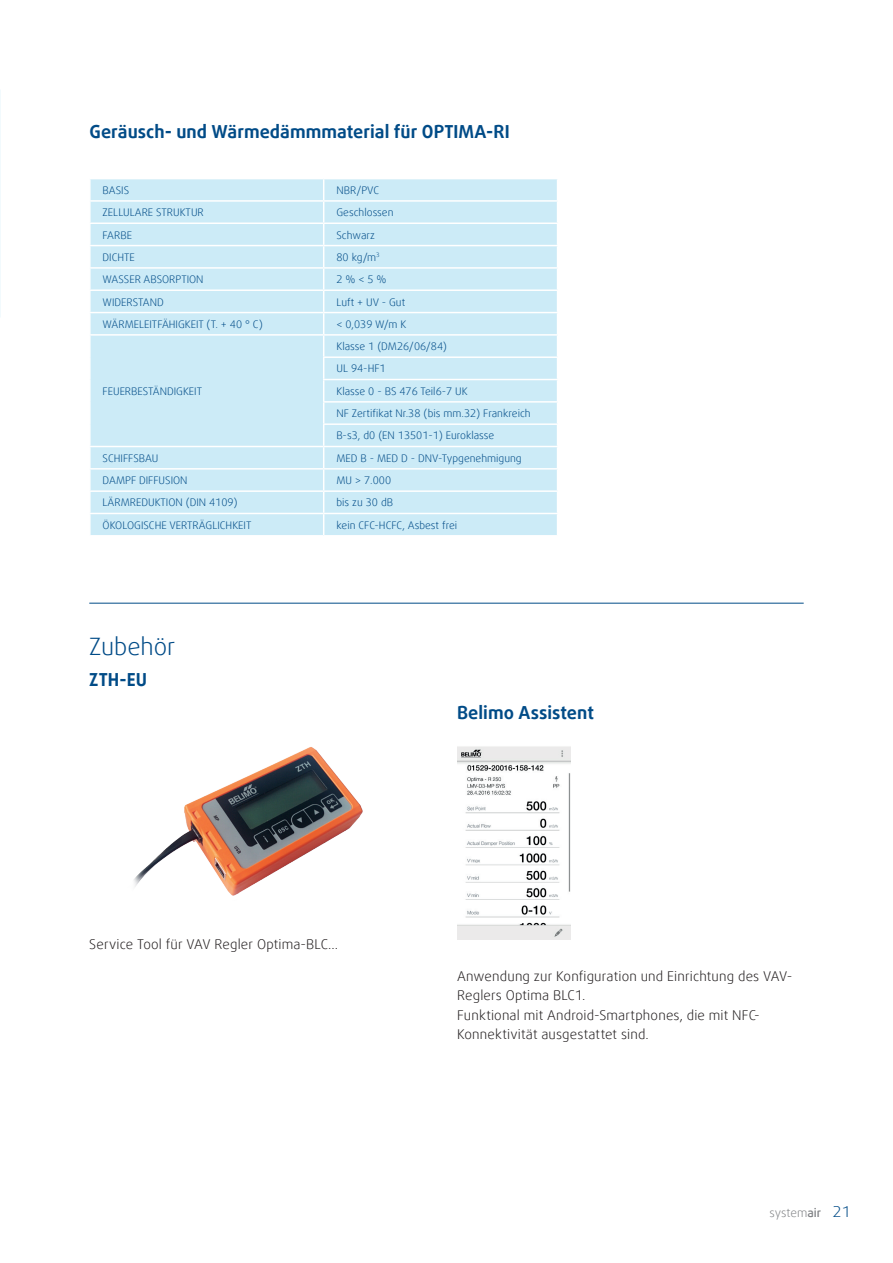
<style>
.page{position:relative;width:893px;height:1263px;background:#fff}
.page>*{position:absolute;margin:0;border:0;box-sizing:border-box;transform-origin:0 0}
.t1{font:300 24px "Daxline Offc Pro";color:#004b87}
.t2{font:700 18px "Daxline Offc Pro";color:#004b87}
.t3{font:300 13.5px/19.5px "Daxline Offc Pro";letter-spacing:.01em;color:#231f20}
.t4{font:300 12px "Daxline Offc Pro";letter-spacing:-.005em;color:#808285}
.t5{font:300 10.5px/22.4px "Daxline Offc Pro";color:#004b87}
.s1{font-weight:500}
.s2{font-size:15px;color:#004b87}
</style>
<div class="page">
<div style="left:91px;top:179px;width:466px;height:356px;background:#ccebf7"></div>
<hr style="left:89px;top:200px;width:235px;height:2px;background:#fff">
<hr style="left:324px;top:200px;width:234px;height:2px;background:#fff">
<hr style="left:89px;top:222px;width:235px;height:2px;background:#fff">
<hr style="left:324px;top:222px;width:234px;height:2px;background:#fff">
<hr style="left:89px;top:245px;width:235px;height:1px;background:#fff">
<hr style="left:324px;top:245px;width:234px;height:1px;background:#fff">
<hr style="left:89px;top:267px;width:235px;height:2px;background:#fff">
<hr style="left:324px;top:267px;width:234px;height:2px;background:#fff">
<hr style="left:89px;top:289px;width:235px;height:2px;background:#fff">
<hr style="left:324px;top:289px;width:234px;height:2px;background:#fff">
<hr style="left:89px;top:312px;width:235px;height:1px;background:#fff">
<hr style="left:324px;top:312px;width:234px;height:1px;background:#fff">
<hr style="left:89px;top:334px;width:235px;height:2px;background:#fff">
<hr style="left:324px;top:334px;width:234px;height:2px;background:#fff">
<hr style="left:323px;top:356px;width:235px;height:2px;background:#fff">
<hr style="left:323px;top:379px;width:235px;height:1px;background:#fff">
<hr style="left:323px;top:401px;width:235px;height:2px;background:#fff">
<hr style="left:323px;top:423px;width:235px;height:2px;background:#fff">
<hr style="left:89px;top:446px;width:235px;height:1px;background:#fff">
<hr style="left:324px;top:446px;width:234px;height:1px;background:#fff">
<hr style="left:89px;top:468px;width:235px;height:2px;background:#fff">
<hr style="left:324px;top:468px;width:234px;height:2px;background:#fff">
<hr style="left:89px;top:490px;width:235px;height:2px;background:#fff">
<hr style="left:324px;top:490px;width:234px;height:2px;background:#fff">
<hr style="left:89px;top:513px;width:235px;height:1px;background:#fff">
<hr style="left:324px;top:513px;width:234px;height:1px;background:#fff">
<svg style="left:323px;top:179px;width:1px;height:356px"></svg>
<hr style="left:89px;top:603px;width:715px;height:1px;background:#004b87">
<img style="left:134px;top:747px;width:229px;height:149px">
<img style="left:457px;top:746px;width:113px;height:194px">
<h2 class="t2" style="left:90px;top:120px;width:422px">Geräusch- und Wärmedämmmaterial für OPTIMA-RI</h2>
<p class="t5" style="left:103px;top:179px;width:28px">BASIS</p>
<p class="t5" style="left:336px;top:179px;width:44px">NBR/PVC</p>
<p class="t5" style="left:103px;top:201px;width:103px">ZELLULARE STRUKTUR</p>
<p class="t5" style="left:336px;top:201px;width:59px">Geschlossen</p>
<p class="t5" style="left:103px;top:224px;width:31px">FARBE</p>
<p class="t5" style="left:336px;top:224px;width:40px">Schwarz</p>
<p class="t5" style="left:103px;top:246px;width:34px">DICHTE</p>
<p class="t5" style="left:336px;top:246px;width:45px">80 kg/m<sup>3</sup></p>
<p class="t5" style="left:103px;top:268px;width:103px">WASSER ABSORPTION</p>
<p class="t5" style="left:336px;top:268px;width:52px">2 % &lt; 5 %</p>
<p class="t5" style="left:103px;top:291px;width:63px">WIDERSTAND</p>
<p class="t5" style="left:336px;top:291px;width:70px">Luft + UV - Gut</p>
<p class="t5" style="left:103px;top:313px;width:162px">WÄRMELEITFÄHIGKEIT (T. + 40 ° C)</p>
<p class="t5" style="left:336px;top:313px;width:71px">&lt; 0,039 W/m K</p>
<p class="t5" style="left:103px;top:380px;width:101px">FEUERBESTÄNDIGKEIT</p>
<p class="t5" style="left:336px;top:335px;width:196px">Klasse 1 (DM26/06/84)<br>UL 94-HF1<br>Klasse 0 - BS 476 Teil6-7 UK<br>NF Zertifikat Nr.38 (bis mm.32) Frankreich<br>B-s3, d0 (EN 13501-1) Euroklasse</p>
<p class="t5" style="left:103px;top:447px;width:57px">SCHIFFSBAU</p>
<p class="t5" style="left:336px;top:447px;width:187px">MED B - MED D - DNV-Typgenehmigung</p>
<p class="t5" style="left:103px;top:469px;width:87px">DAMPF DIFFUSION</p>
<p class="t5" style="left:336px;top:469px;width:56px">MU &gt; 7.000</p>
<p class="t5" style="left:103px;top:491px;width:136px">LÄRMREDUKTION (DIN 4109)</p>
<p class="t5" style="left:336px;top:491px;width:58px">bis zu 30 dB</p>
<p class="t5" style="left:103px;top:514px;width:150px">ÖKOLOGISCHE VERTRÄGLICHKEIT</p>
<p class="t5" style="left:336px;top:514px;width:122px">kein CFC-HCFC, Asbest frei</p>
<h1 class="t1" style="left:89px;top:630px;width:88px">Zubehör</h1>
<h2 class="t2" style="left:89px;top:667px;width:59px">ZTH-EU</h2>
<p class="t3" style="left:89px;top:934px;width:250px">Service Tool für VAV Regler Optima-BLC...</p>
<h2 class="t2" style="left:457px;top:701px;width:138px">Belimo Assistent</h2>
<p class="t3" style="left:457px;top:966px;width:337px">Anwendung zur Konfiguration und Einrichtung des VAV-Reglers Optima BLC1.<br>Funktional mit Android-Smartphones, die mit NFC-Konnektivität ausgestattet sind.</p>
<p class="t4" style="left:770px;top:1205px;width:82px">system<span class="s1">air</span> <span class="s2">21</span></p>
</div>
